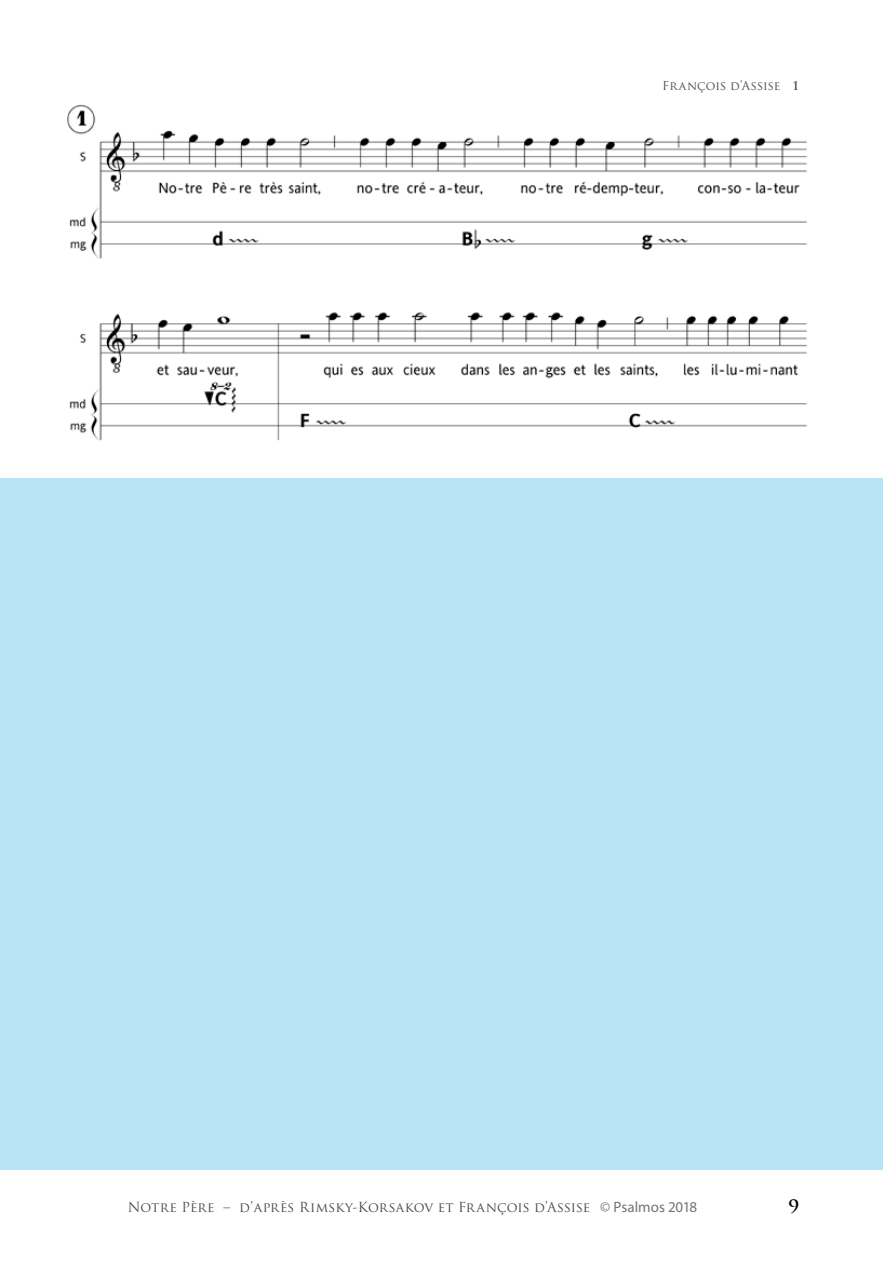
<style>
.page{position:relative;width:893px;height:1263px;background:#fff}
.page>*{position:absolute;margin:0;border:0;box-sizing:border-box;transform-origin:0 0}
.t1{font:700 18px "Trajan Pro";color:#000}
.t2{font:13.5px "Trajan Pro";letter-spacing:.005em;color:#4b4b4d}
.t3{font:12px "Trajan Pro";letter-spacing:.005em;color:#4b4b4d}
.s1{font-weight:700}
.s2{font-family:"Myriad Pro";font-size:15px;color:#727375}
</style>
<div class="page">
<img style="left:0;top:104px;width:870px;height:1066px">
<div style="left:0;top:478px;width:883px;height:691px;background:#bae3f6"></div>
<p class="t3" style="left:662px;top:78px;width:139px">François d’Assise <span class="s1">1</span></p>
<p class="t2" style="left:128px;top:1198px;width:571px">Notre Père – d’après Rimsky-Korsakov et FranÇois d’Assise <span class="s2">© Psalmos 2018</span></p>
<h1 class="t1" style="left:789px;top:1195px;width:12px">9</h1>
</div>
